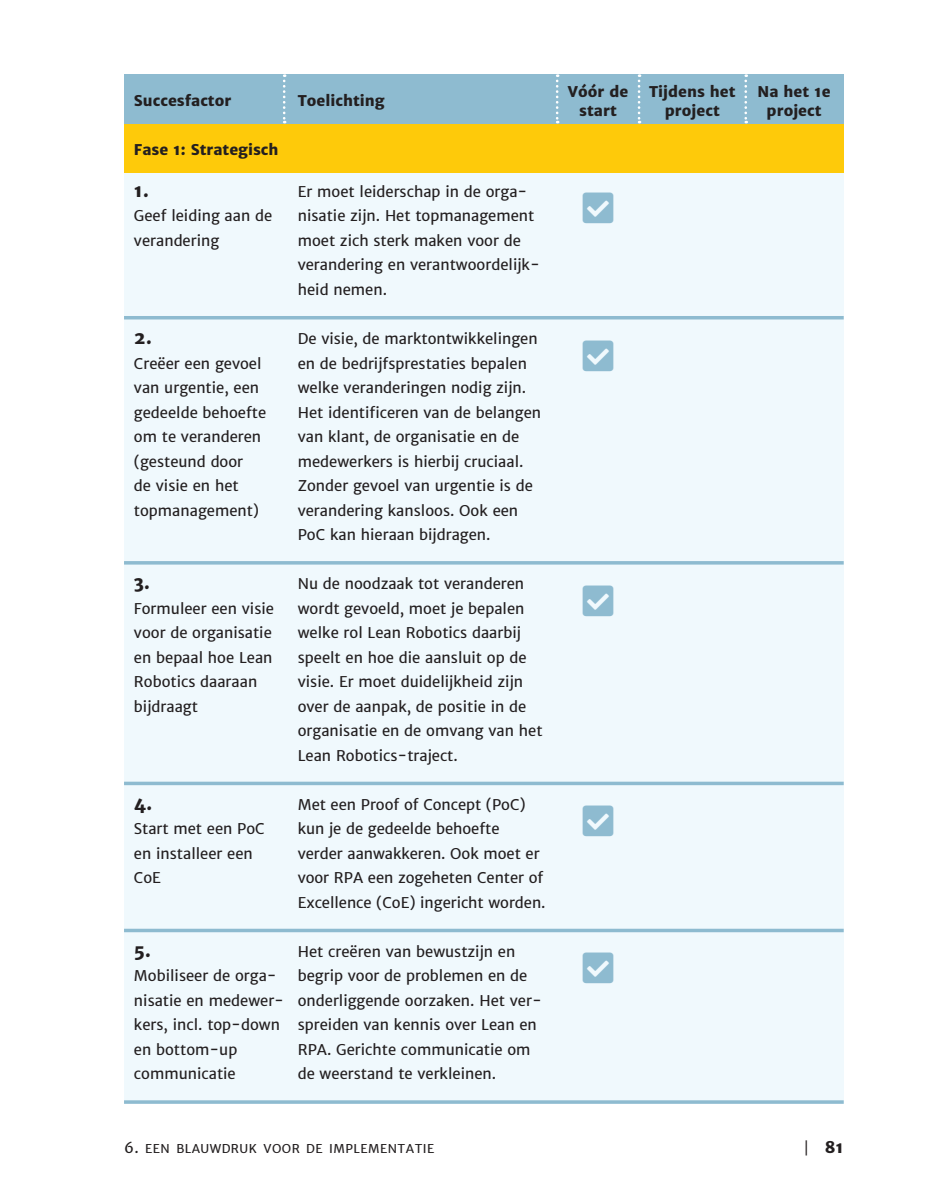
<style>
.page{position:relative;width:943px;height:1191px;background:#fff}
.page>*{position:absolute;margin:0;border:0;box-sizing:border-box;transform-origin:0 0}
.t1{font:800 17.5px "Merriweather Sans";color:#231f20}
.t2{font:800 15.75px "Merriweather Sans";color:#231f20}
.t3{font:14.88px/24.5px "Merriweather Sans";color:#231f20}
.t4{font:800 14.88px/19.2px "Merriweather Sans";color:#231f20;text-align:center}
.t5{font:12.25px "Merriweather Sans";letter-spacing:.035em;color:#231f20}
.s1{font-size:14.88px}
.s2{font-weight:300}
</style>
<div class="page">
<div style="left:124px;top:173px;width:719px;height:930px;background:#f0f9fd"></div>
<div style="left:124px;top:123px;width:719px;height:49px;background:#feca0a"></div>
<div style="left:124px;top:74px;width:719px;height:49px;background:#8ebbd0"></div>
<hr style="left:124px;top:316px;width:719px;height:3px;background:#8ebbd0">
<hr style="left:124px;top:561px;width:719px;height:3px;background:#8ebbd0">
<svg style="left:124px;top:781px;width:719px;height:4px;background:#9ec5d7"></svg>
<svg style="left:283px;top:74px;width:2px;height:49px"></svg>
<svg style="left:556px;top:74px;width:2px;height:49px"></svg>
<svg style="left:637px;top:74px;width:3px;height:49px"></svg>
<svg style="left:744px;top:74px;width:3px;height:49px"></svg>
<svg style="left:124px;top:928px;width:719px;height:4px;background:#a0c6d8"></svg>
<hr style="left:124px;top:1100px;width:719px;height:3px;background:#8ebbd0">
<p class="t4" style="left:134px;top:91px;width:99px">Succesfactor</p>
<p class="t4" style="left:298px;top:91px;width:88px">Toelichting</p>
<p class="t4" style="left:568px;top:81px;width:62px">Vóór de start</p>
<p class="t4" style="left:649px;top:81px;width:88px">Tijdens het project</p>
<p class="t4" style="left:757px;top:81px;width:75px">Na het 1e project</p>
<p class="t4" style="left:134px;top:140px;width:146px">Fase 1: Strategisch</p>
<p class="t1" style="left:134px;top:179px;width:16px">1.</p>
<p class="t3" style="left:134px;top:204px;width:140px">Geef leiding aan de verandering</p>
<p class="t3" style="left:298px;top:179px;width:243px">Er moet leiderschap in de orga&shy;nisatie zijn. Het topmanagement moet zich sterk maken voor de verandering en verantwoordelijk&shy;heid nemen.</p>
<p class="t1" style="left:134px;top:326px;width:19px">2.</p>
<p class="t3" style="left:134px;top:351px;width:134px">Creëer een gevoel van urgentie, een gedeelde behoefte om te veranderen (gesteund door<br>de visie en het topmanagement)</p>
<p class="t1" style="left:134px;top:571px;width:17px">3.</p>
<p class="t3" style="left:134px;top:596px;width:141px">Formuleer een visie voor de organisatie en bepaal hoe Lean<br>Robotics daaraan bijdraagt</p>
<p class="t1" style="left:134px;top:792px;width:20px">4.</p>
<p class="t3" style="left:134px;top:816px;width:132px">Start met een PoC en installeer een<br>CoE</p>
<p class="t1" style="left:134px;top:939px;width:19px">5.</p>
<p class="t3" style="left:134px;top:963px;width:148px">Mobiliseer de orga&shy;nisatie en medewer&shy;kers, incl. top-down en bottom-up communicatie</p>
<p class="t3" style="left:298px;top:326px;width:245px">De visie, de marktontwikkelingen en de bedrijfsprestaties bepalen welke veranderingen nodig zijn.<br>Het identificeren van de belangen van klant, de organisatie en de medewerkers is hierbij cruciaal.<br>Zonder gevoel van urgentie is de verandering kansloos. Ook een<br>PoC kan hieraan bijdragen.</p>
<p class="t3" style="left:298px;top:571px;width:246px">Nu de noodzaak tot veranderen wordt gevoeld, moet je bepalen welke rol Lean Robotics daarbij speelt en hoe die aansluit op de visie. Er moet duidelijkheid zijn over de aanpak, de positie in de organisatie en de omvang van het<br>Lean Robotics-traject.</p>
<p class="t3" style="left:298px;top:792px;width:249px">Met een Proof of Concept (PoC) kun je de gedeelde behoefte verder aanwakkeren. Ook moet er voor RPA een zogeheten Center of<br>Excellence (CoE) ingericht worden.</p>
<p class="t3" style="left:298px;top:939px;width:245px">Het creëren van bewustzijn en begrip voor de problemen en de onderliggende oorzaken. Het ver&shy;spreiden van kennis over Lean en<br>RPA. Gerichte communicatie om de weerstand te verkleinen.</p>
<p class="t5" style="left:124px;top:1140px;width:312px"><span class="s1">6.</span> EEN BLAUWDRUK VOOR DE IMPLEMENTATIE</p>
<p class="t2" style="left:803px;top:1136px;width:42px"><span class="s2">|</span> 81</p>
</div>
